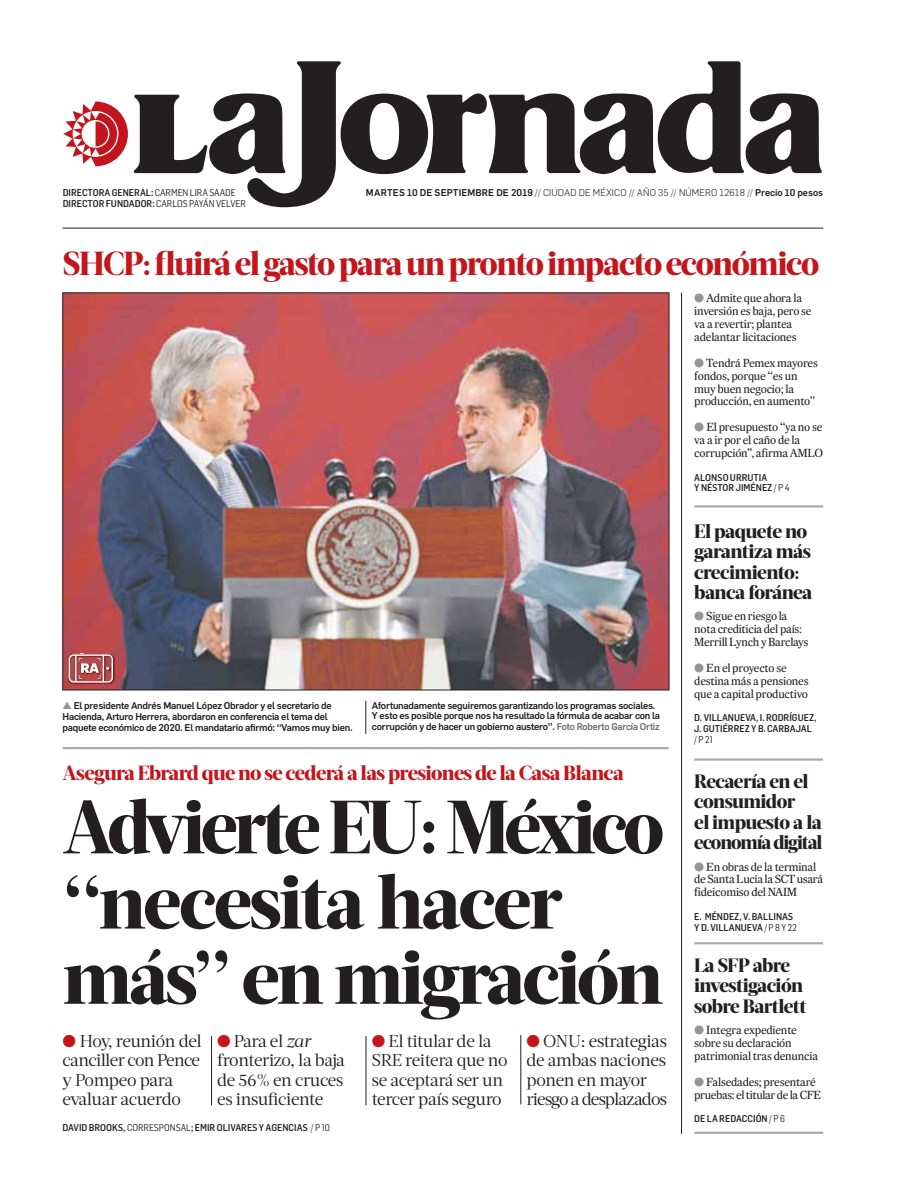
<style>
.page{position:relative;width:918px;height:1188px;background:#fff}
.page>*{position:absolute;margin:0;border:0;box-sizing:border-box;transform-origin:0 0}
.t1{font:800 75.15px/75.2px "Acta Headline";letter-spacing:-.04em;color:#231f20}
.t2{font:800 33.3px "Acta Headline";letter-spacing:-.04em;color:#c4151c}
.t3{font:800 20.4px "Acta Headline";letter-spacing:-.03em;color:#c4151c}
.t4{font:800 19.35px/20.4px "Acta Headline";letter-spacing:-.03em;color:#231f20}
.t5{font:17.25px/19.4px "Acta Deck";letter-spacing:-.025em;color:#231f20}
.t6{font:11.85px/12.9px "Expresso Tx";letter-spacing:-.02em;color:#231f20}
.t7{font:500 9.6px/10.8px "Flama";letter-spacing:-.025em;color:#231f20}
.t8{font:500 9.6px/10.8px "Flama Semicond";color:#231f20}
.t9{font:500 9.6px "Flama";letter-spacing:.01em;color:#231f20}
.t10{font:9.6px "Flama Semicond";color:#231f20}
.s1{font-weight:400}
.s2{font-weight:300}
.s3{color:#6d6e70}
.s4{font-style:italic}
.s5{color:#939598}
</style>
<div class="page">
<svg style="left:134px;top:61px;width:688px;height:146px"></svg>
<svg style="left:63px;top:102px;width:65px;height:64px"></svg>
<hr style="left:63px;top:228px;width:760px;height:1px;background:#231f20">
<hr style="left:681px;top:293px;width:1px;height:841px;background:#231f20">
<img style="left:65px;top:295px;width:602px;height:393px">
<hr style="left:63px;top:747px;width:606px;height:2px;background:#a7a9ac">
<hr style="left:211px;top:1036px;width:1px;height:70px;background:#231f20">
<hr style="left:366px;top:1036px;width:1px;height:70px;background:#231f20">
<hr style="left:521px;top:1035px;width:1px;height:69px;background:#231f20">
<hr style="left:366px;top:701px;width:1px;height:33px;background:#231f20">
<hr style="left:694px;top:759px;width:129px;height:2px;background:#a7a9ac">
<hr style="left:694px;top:505px;width:129px;height:3px;background:#a7a9ac">
<hr style="left:694px;top:1132px;width:129px;height:2px;background:#a7a9ac">
<hr style="left:694px;top:942px;width:129px;height:2px;background:#a7a9ac">
<img style="left:68px;top:653px;width:47px;height:32px">
<svg style="left:69px;top:654px;width:44px;height:29px"></svg>
<p class="t8" style="left:63px;top:187px;width:175px">DIRECTORA GENERAL: <span class="s1">CARMEN LIRA SAADE</span></p>
<p class="t9" style="left:366px;top:189px;width:459px">MARTES 10 DE SEPTIEMBRE DE 2019 <span class="s2">// CIUDAD DE MÉXICO // AÑO 35 // NÚMERO 12618 //</span> Precio 10 pesos</p>
<p class="t8" style="left:63px;top:198px;width:185px">DIRECTOR FUNDADOR: <span class="s1">CARLOS PAYÁN VELVER</span></p>
<h2 class="t2" style="left:63px;top:251px;width:758px">SHCP: fluirá el gasto para un pronto impacto económico</h2>
<p class="t7" style="left:63px;top:701px;width:291px;text-indent:11px">El presidente Andrés Manuel López Obrador y el secretario de<br>Hacienda, Arturo Herrera, abordaron en conferencia el tema del paquete económico de 2020. El mandatario afirmó: ‘‘Vamos muy bien.</p>
<p class="t7" style="left:372px;top:701px;width:290px">Afortunadamente seguiremos garantizando los programas sociales.<br>Y esto es posible porque nos ha resultado la fórmula de acabar con la corrupción y de hacer un gobierno austero’’. <span class="s3">Foto Roberto García Ortiz</span></p>
<h3 class="t3" style="left:63px;top:765px;width:563px">Asegura Ebrard que no se cederá a las presiones de la Casa Blanca</h3>
<h1 class="t1" style="left:63px;top:796px;width:603px">Advierte EU: México ‘‘necesita hacer más’’ en migración</h1>
<h3 class="t5" style="left:63px;top:1033px;width:141px;text-indent:17px">Hoy, reunión del canciller con Pence y Pompeo para evaluar acuerdo</h3>
<h3 class="t5" style="left:217px;top:1033px;width:129px;text-indent:17px">Para el <span class="s4">zar </span>fronterizo, la baja de 56% en cruces es insuficiente</h3>
<h3 class="t5" style="left:372px;top:1033px;width:137px;text-align:center">El titular de la<br>SRE reitera que no se aceptará ser un tercer país seguro</h3>
<h3 class="t5" style="left:526px;top:1033px;width:142px;text-indent:17px">ONU: estrategias de ambas naciones ponen en mayor riesgo a desplazados</h3>
<p class="t8" style="left:63px;top:1122px;width:269px">DAVID BROOKS, <span class="s1">CORRESPONSAL</span>; EMIR OLIVARES Y AGENCIAS <span class="s1">/ P 10</span></p>
<p class="t6" style="left:694px;top:293px;width:119px"><span class="s5">●</span> Admite que ahora la inversión es baja, pero se va a revertir; plantea adelantar licitaciones</p>
<p class="t6" style="left:694px;top:357px;width:125px"><span class="s5">●</span> Tendrá Pemex mayores fondos, porque ‘‘es un muy buen negocio; la producción, en aumento’’</p>
<p class="t6" style="left:694px;top:422px;width:130px"><span class="s5">●</span> El presupuesto ‘‘ya no se va a ir por el caño de la corrupción’’, afirma AMLO</p>
<p class="t8" style="left:694px;top:472px;width:97px">ALONSO URRUTIA<br>Y NÉSTOR JIMÉNEZ <span class="s1">/ P 4</span></p>
<h3 class="t4" style="left:694px;top:522px;width:120px">El paquete no garantiza más crecimiento: banca foránea</h3>
<p class="t6" style="left:694px;top:611px;width:116px"><span class="s5">●</span> Sigue en riesgo la nota crediticia del país:<br>Merrill Lynch y Barclays</p>
<p class="t6" style="left:694px;top:662px;width:116px"><span class="s5">●</span> En el proyecto se destina más a pensiones que a capital productivo</p>
<p class="t8" style="left:694px;top:713px;width:124px">D. VILLANUEVA, I. RODRÍGUEZ,<br>J. GUTIÉRREZ Y B. CARBAJAL</p>
<p class="t10" style="left:694px;top:736px;width:20px">/ P 21</p>
<h3 class="t4" style="left:694px;top:773px;width:130px">Recaería en el consumidor<br>el impuesto a la economía digital</h3>
<p class="t6" style="left:694px;top:861px;width:130px"><span class="s5">●</span> En obras de la terminal de Santa Lucía la SCT usará fideicomiso del NAIM</p>
<p class="t8" style="left:694px;top:911px;width:104px">E. MÉNDEZ, V. BALLINAS<br>Y D. VILLANUEVA <span class="s1">/ P 8 Y 22</span></p>
<h3 class="t4" style="left:694px;top:957px;width:114px">La SFP abre investigación sobre Bartlett</h3>
<p class="t6" style="left:694px;top:1025px;width:125px"><span class="s5">●</span> Integra expediente sobre su declaración patrimonial tras denuncia</p>
<p class="t6" style="left:694px;top:1076px;width:128px"><span class="s5">●</span> Falsedades; presentaré pruebas: el titular de la CFE</p>
<p class="t8" style="left:694px;top:1113px;width:92px">DE LA REDACCIÓN <span class="s1">/ P 6</span></p>
</div>
